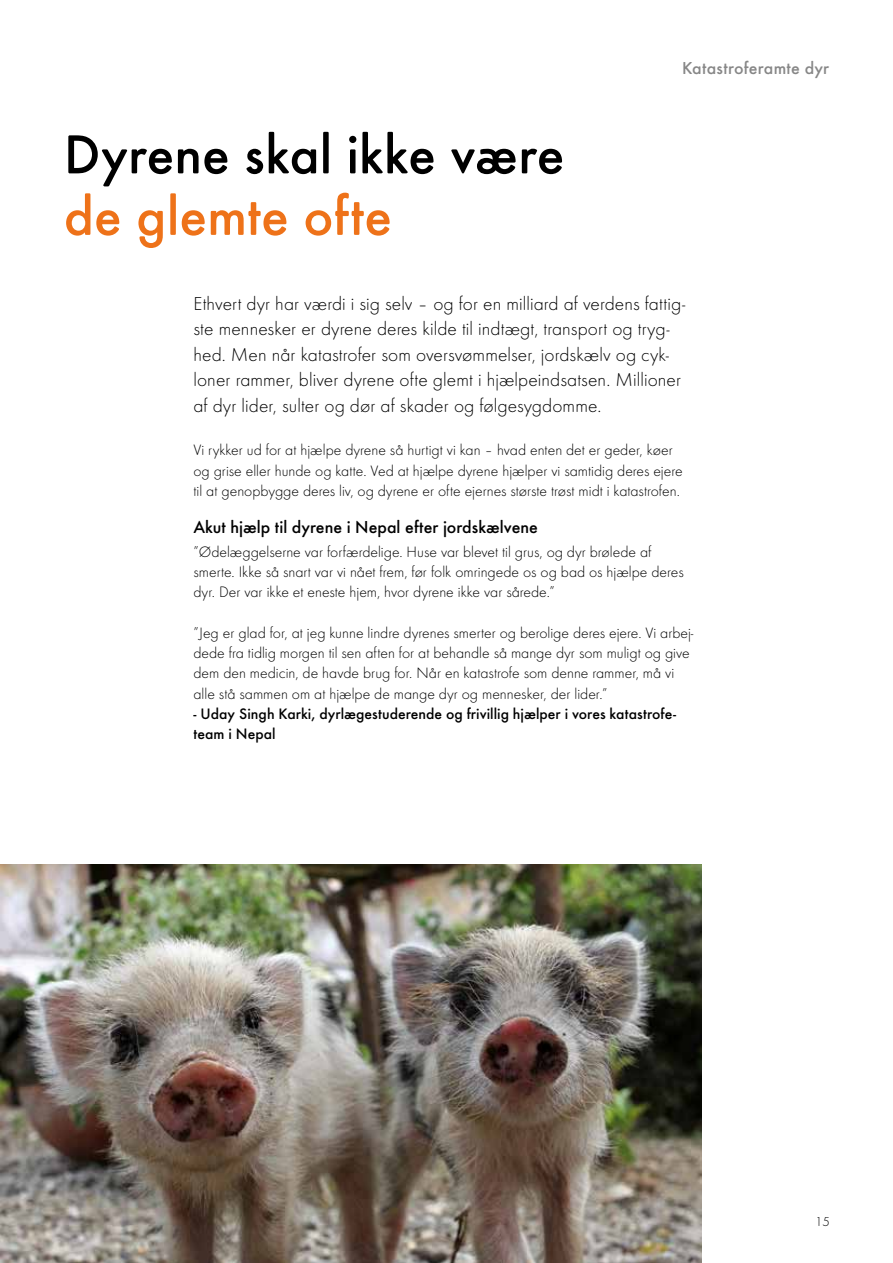
<style>
.page{position:relative;width:893px;height:1263px;background:#fff}
.page>*{position:absolute;margin:0;border:0;box-sizing:border-box;transform-origin:0 0}
.t1{font:500 57px "Futura Round";color:#000}
.t2{font:500 57px "Futura Round";color:#ee7219}
.t3{font:300 19.5px/25.5px "Futura Round";letter-spacing:.005em;color:#000}
.t4{font:500 18px "Futura Round";color:#000}
.t5{font:500 18px "Futura Round";letter-spacing:.01em;color:#878787}
.t6{font:300 15.75px/20.2px "Futura Round";color:#000}
.t7{font:500 15.75px/20.2px "Futura Round";color:#000}
.t8{font:300 13.5px "Futura Round";color:#000}
</style>
<div class="page">
<img style="left:0;top:864px;width:702px;height:399px">
<h1 class="t1" style="left:64px;top:112px;width:502px">Dyrene skal ikke være</h1>
<h1 class="t2" style="left:64px;top:174px;width:330px">de glemte ofte</h1>
<p class="t5" style="left:682px;top:55px;width:149px">Katastroferamte dyr</p>
<p class="t3" style="left:193px;top:290px;width:493px">Ethvert dyr har værdi i sig selv – og for en milliard af verdens fattig&shy;ste mennesker er dyrene deres kilde til indtægt, transport og tryg&shy;hed. Men når katastrofer som oversvømmelser, jordskælv og cyk&shy;loner rammer, bliver dyrene ofte glemt i hjælpeindsatsen. Millioner af dyr lider, sulter og dør af skader og følgesygdomme.</p>
<p class="t6" style="left:193px;top:440px;width:491px">Vi rykker ud for at hjælpe dyrene så hurtigt vi kan – hvad enten det er geder, køer og grise eller hunde og katte. Ved at hjælpe dyrene hjælper vi samtidig deres ejere til at genopbygge deres liv, og dyrene er ofte ejernes største trøst midt i katastrofen.</p>
<p class="t4" style="left:193px;top:514px;width:346px">Akut hjælp til dyrene i Nepal efter jordskælvene</p>
<p class="t6" style="left:193px;top:541px;width:492px">”Ødelæggelserne var forfærdelige. Huse var blevet til grus, og dyr brølede af smerte. Ikke så snart var vi nået frem, før folk omringede os og bad os hjælpe deres dyr. Der var ikke et eneste hjem, hvor dyrene ikke var sårede.”</p>
<p class="t6" style="left:193px;top:622px;width:502px">”Jeg er glad for, at jeg kunne lindre dyrenes smerter og berolige deres ejere. Vi arbej&shy;dede fra tidlig morgen til sen aften for at behandle så mange dyr som muligt og give dem den medicin, de havde brug for. Når en katastrofe som denne rammer, må vi alle stå sammen om at hjælpe de mange dyr og mennesker, der lider.”</p>
<p class="t7" style="left:193px;top:702px;width:484px">- Uday Singh Karki, dyrlægestuderende og frivillig hjælper i vores katastrofe&shy;team i Nepal</p>
<p class="t8" style="left:815px;top:1213px;width:16px">15</p>
</div>
